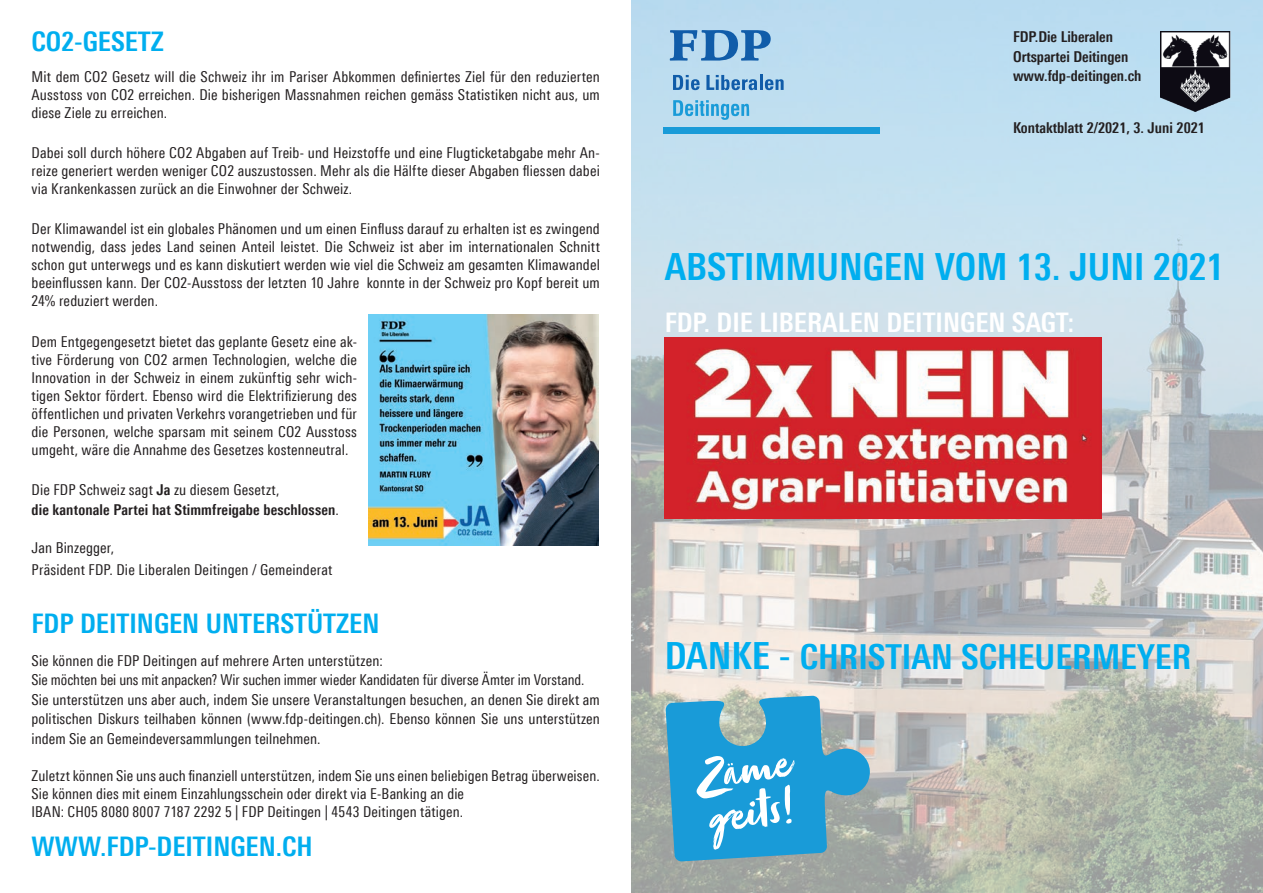
<style>
.page{position:relative;width:1263px;height:893px;background:#fff}
.page>*{position:absolute;margin:0;border:0;box-sizing:border-box;transform-origin:0 0}
.t1{font:700 37.5px "Linotype Univers 620 Cn";color:#00aeef}
.t2{font:700 34.5px "Linotype Univers 620 Cn";color:#00aeef}
.t3{font:700 27px "Linotype Univers 620 Cn";color:#00aeef}
.t4{font:700 27px "Linotype Univers 620 Cn";color:#fff}
.t5{font:15px/18px "Linotype Univers 420 Cn";letter-spacing:.005em;color:#231f20;text-align:justify}
.t6{font:700 15px/19.5px "Linotype Univers 620 Cn";color:#231f20}
.s1{font-family:"Linotype Univers 620 Cn";font-weight:700}
.s2{font-family:"Linotype Univers 420 Cn";font-weight:400}
.s3{font-size:37.5px}
</style>
<div class="page">
<img style="left:368px;top:314px;width:231px;height:231px">
<img style="left:631px;top:0;width:632px;height:893px">
<img style="left:1161px;top:31px;width:81px;height:80px">
<div style="left:663px;top:127px;width:217px;height:7px;background:#199bd8"></div>
<svg style="left:673px;top:75px;width:27px;height:15px"></svg>
<svg style="left:706px;top:75px;width:78px;height:15px"></svg>
<svg style="left:670px;top:30px;width:101px;height:31px;background:#699ece"></svg>
<svg style="left:673px;top:100px;width:76px;height:20px;background:#7ec3e5"></svg>
<svg style="left:665px;top:696px;width:205px;height:166px;background:#55a9ce"></svg>
<img style="left:665px;top:337px;width:437px;height:181px">
<h3 class="t3" style="left:32px;top:25px;width:134px">CO2-GESETZ</h3>
<p class="t5" style="left:32px;top:67px;width:570px">Mit dem CO2 Gesetz will die Schweiz ihr im Pariser Abkommen definiertes Ziel für den reduzierten Ausstoss von CO2 erreichen. Die bisherigen Massnahmen reichen gemäss Statistiken nicht aus, um diese Ziele zu erreichen.</p>
<p class="t5" style="left:32px;top:144px;width:570px">Dabei soll durch höhere CO2 Abgaben auf Treib- und Heizstoffe und eine Flugticketabgabe mehr An&shy;reize generiert werden weniger CO2 auszustossen. Mehr als die Hälfte dieser Abgaben fliessen dabei via Krankenkassen zurück an die Einwohner der Schweiz.</p>
<p class="t5" style="left:32px;top:220px;width:570px">Der Klimawandel ist ein globales Phänomen und um einen Einfluss darauf zu erhalten ist es zwingend notwendig, dass jedes Land seinen Anteil leistet. Die Schweiz ist aber im internationalen Schnitt schon gut unterwegs und es kann diskutiert werden wie viel die Schweiz am gesamten Klimawandel beeinflussen kann. Der CO2-Ausstoss der letzten 10 Jahre konnte in der Schweiz pro Kopf bereit um 24% reduziert werden.</p>
<p class="t5" style="left:32px;top:332px;width:327px">Dem Entgegengesetzt bietet das geplante Gesetz eine ak&shy;tive Förderung von CO2 armen Technologien, welche die Innovation in der Schweiz in einem zukünftig sehr wich&shy;tigen Sektor fördert. Ebenso wird die Elektrifizierung des öffentlichen und privaten Verkehrs vorangetrieben und für die Personen, welche sparsam mit seinem CO2 Ausstoss umgeht, wäre die Annahme des Gesetzes kostenneutral.</p>
<p class="t5" style="left:32px;top:480px;width:250px">Die FDP Schweiz sagt <span class="s1">Ja</span> zu diesem Gesetzt,</p>
<p class="t6" style="left:32px;top:500px;width:309px">die kantonale Partei hat Stimmfreigabe beschlossen<span class="s2">.</span></p>
<p class="t5" style="left:32px;top:537px;width:302px;line-height:21.6px">Jan Binzegger,<br>Präsident FDP. Die Liberalen Deitingen / Gemeinderat</p>
<h3 class="t3" style="left:32px;top:608px;width:349px">FDP DEITINGEN UNTERSTÜTZEN</h3>
<p class="t5" style="left:32px;top:650px;width:570px;line-height:19.5px;text-align:left">Sie können die FDP Deitingen auf mehrere Arten unterstützen:<br>Sie möchten bei uns mit anpacken? Wir suchen immer wieder Kandidaten für diverse Ämter im Vorstand.<br>Sie unterstützen uns aber auch, indem Sie unsere Veranstaltungen besuchen, an denen Sie direkt am politischen Diskurs teilhaben können (www.fdp-deitingen.ch). Ebenso können Sie uns unterstützen indem Sie an Gemeindeversammlungen teilnehmen.</p>
<p class="t5" style="left:32px;top:767px;width:570px;text-align:left">Zuletzt können Sie uns auch finanziell unterstützen, indem Sie uns einen beliebigen Betrag überweisen.<br>Sie können dies mit einem Einzahlungsschein oder direkt via E-Banking an die<br>IBAN: CH05 8080 8007 7187 2292 5 | FDP Deitingen | 4543 Deitingen tätigen.</p>
<h3 class="t3" style="left:32px;top:830px;width:283px">WWW.FDP-DEITINGEN.CH</h3>
<p class="t6" style="left:1013px;top:27px;width:130px">FDP.Die Liberalen<br>Ortspartei Deitingen www.fdp-deitingen.ch</p>
<p class="t6" style="left:1013px;top:118px;width:193px">Kontaktblatt 2/2021, 3. Juni 2021</p>
<h1 class="t1" style="left:665px;top:245px;width:561px">ABSTIMMUNGEN VOM 13. JUNI 2021</h1>
<h3 class="t4" style="left:665px;top:306px;width:411px">FDP. DIE LIBERALEN DEITINGEN SAGT:</h3>
<h2 class="t2" style="left:665px;top:636px;width:528px"><span class="s3">DANKE -</span> CHRISTIAN SCHEUERMEYER</h2>
</div>
